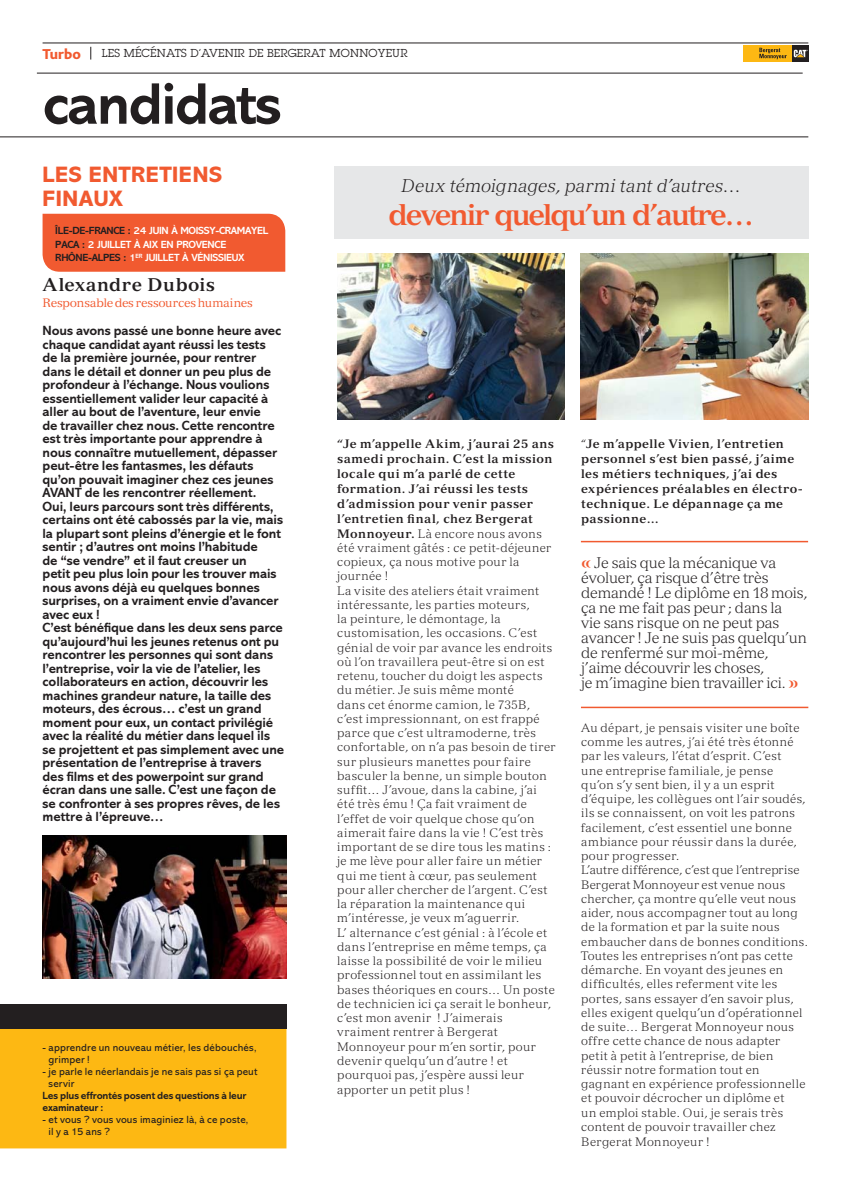
<style>
.page{position:relative;width:851px;height:1191px;background:#fff}
.page>*{position:absolute;margin:0;border:0;box-sizing:border-box;transform-origin:0 0}
.t1{font:700 59.1px "Abadi MT Std";letter-spacing:-.03em;color:#231f20}
.t2{font:700 28.95px "Versailles LT Std";letter-spacing:-.07em;color:#f15a30}
.t3{font:800 22.5px/24px "Abadi MT Std";letter-spacing:.025em;color:#f15a30}
.t4{font:italic 300 18px "Versailles LT Std";letter-spacing:.015em;color:#231f20}
.t5{font:700 18px "Versailles LT Std";letter-spacing:.02em;color:#231f20}
.t6{font:300 15px/15px "Versailles LT Std";letter-spacing:-.01em;color:#231f20}
.t7{font:800 15px "Bliss";color:#f15a30}
.t8{font:700 13.5px/13.5px "Abadi MT Std";letter-spacing:-.01em;color:#231f20}
.t9{font:300 12px/14.4px "Versailles LT Std";letter-spacing:.03em;color:#231f20}
.t10{font:700 12px/15px "Versailles LT Std";letter-spacing:.03em;color:#231f20}
.t11{font:12px "Versailles LT Std";letter-spacing:-.015em;color:#f15a30}
.t12{font:11.25px "Lubalin Graph Std";letter-spacing:.02em;color:#231f20}
.t13{font:10.5px/12px "Abadi MT Std";letter-spacing:.015em;color:#231f20}
.t14{font:700 10.5px/13.5px "Abadi MT Std";letter-spacing:-.03em;color:#fff}
.t15{font:700 10.5px/12px "Abadi MT Std";letter-spacing:-.02em;color:#231f20}
.s1{color:#231f20}
.s2{font-weight:700}
.s3{font-weight:300}
.s4{font-weight:900;color:#f15a30}
</style>
<div class="page">
<div style="left:0;top:1028px;width:286px;height:120px;background:#fdb813"></div>
<hr style="left:43px;top:43px;width:765px;height:1px;background:#231f20">
<hr style="left:0;top:137px;width:808px;height:1px;background:#231f20">
<hr style="left:37px;top:73px;width:765px;height:1px;background:#231f20">
<svg style="left:90px;top:47px;width:1px;height:13px"></svg>
<div style="left:743px;top:45px;width:65px;height:17px;background:#fdb813"></div>
<svg style="left:792px;top:45px;width:16px;height:17px"></svg>
<svg style="left:793px;top:50px;width:14px;height:7px"></svg>
<svg style="left:759px;top:48px;width:27px;height:11px"></svg>
<img style="left:43px;top:836px;width:243px;height:142px">
<div style="left:43px;top:214px;width:242px;height:58px;background:#f15a30"></div>
<div style="left:334px;top:166px;width:474px;height:73px;background:#e6e7e8"></div>
<div style="left:0;top:1004px;width:286px;height:24px;background:#231f20"></div>
<hr style="left:581px;top:541px;width:227px;height:1px;background:#f15a30">
<hr style="left:581px;top:707px;width:227px;height:1px;background:#f15a30">
<img style="left:337px;top:253px;width:227px;height:166px">
<img style="left:580px;top:253px;width:228px;height:166px">
<p class="t7" style="left:43px;top:46px;width:40px">Turbo</p>
<p class="t12" style="left:102px;top:49px;width:307px">LES MÉCÉNATS D’AVENIR DE BERGERAT MONNOYEUR</p>
<h1 class="t1" style="left:43px;top:81px;width:240px">candidats</h1>
<h3 class="t3" style="left:43px;top:162px;width:181px">LES ENTRETIENS<br>FINAUX</h3>
<p class="t14" style="left:55px;top:225px;width:215px"><span class="s1">ÎLE-DE-FRANCE :</span> 24 JUIN À MOISSY-CRAMAYEL<br><span class="s1">PACA :</span> 2 JUILLET À AIX EN PROVENCE<br><span class="s1">RHÔNE-ALPES :</span> 1<sup>ER</sup> JUILLET À VÉNISSIEUX</p>
<h3 class="t5" style="left:43px;top:278px;width:174px">Alexandre Dubois</h3>
<p class="t11" style="left:43px;top:298px;width:212px">Responsable des ressources humaines</p>
<p class="t8" style="left:43px;top:325px;width:243px">Nous avons passé une bonne heure avec chaque candidat ayant réussi les tests de la première journée, pour rentrer dans le détail et donner un peu plus de profondeur à l’échange. Nous voulions essentiellement valider leur capacité à aller au bout de l’aventure, leur envie<br>de travailler chez nous. Cette rencontre est très importante pour apprendre à nous connaître mutuellement, dépasser peut-être les fantasmes, les défauts qu’on pouvait imaginer chez ces jeunes AVANT de les rencontrer réellement.<br>Oui, leurs parcours sont très différents, certains ont été cabossés par la vie, mais la plupart sont pleins d’énergie et le font sentir ; d’autres ont moins l’habitude<br>de “se vendre” et il faut creuser un<br>petit peu plus loin pour les trouver mais nous avons déjà eu quelques bonnes surprises, on a vraiment envie d’avancer avec eux !<br>C’est bénéfique dans les deux sens parce qu’aujourd’hui les jeunes retenus ont pu rencontrer les personnes qui sont dans l’entreprise, voir la vie de l’atelier, les collaborateurs en action, découvrir les machines grandeur nature, la taille des moteurs, des écrous… c’est un grand moment pour eux, un contact privilégié avec la réalité du métier dans lequel ils se projettent et pas simplement avec une présentation de l’entreprise à travers des films et des powerpoint sur grand écran dans une salle. C’est une façon de se confronter à ses propres rêves, de les mettre à l’épreuve…</p>
<p class="t13" style="left:49px;top:1043px;width:209px;text-indent:-6px">- apprendre un nouveau métier, les débouchés, grimper !</p>
<p class="t13" style="left:49px;top:1067px;width:210px;text-indent:-6px">- je parle le néerlandais je ne sais pas si ça peut servir</p>
<p class="t15" style="left:43px;top:1091px;width:205px">Les plus effrontés posent des questions à leur examinateur :</p>
<p class="t13" style="left:49px;top:1115px;width:201px;text-indent:-6px">- et vous ? vous vous imaginiez là, à ce poste, il y a 15 ans ?</p>
<h3 class="t4" style="left:401px;top:179px;width:341px">Deux témoignages, parmi tant d’autres…</h3>
<h2 class="t2" style="left:388px;top:204px;width:367px">devenir quelqu’un d’autre…</h2>
<p class="t9" style="left:337px;top:437px;width:220px"><span class="s2">“Je m’appelle Akim, j’aurai 25 ans samedi prochain. C’est la mission locale qui m’a parlé de cette formation. J’ai réussi les tests d’admission pour venir passer l’entretien final, chez Bergerat Monnoyeur.</span> Là encore nous avons été vraiment gâtés : ce petit-déjeuner copieux, ça nous motive pour la journée !<br>La visite des ateliers était vraiment intéressante, les parties moteurs,<br>la peinture, le démontage, la customisation, les occasions. C’est génial de voir par avance les endroits où l’on travaillera peut-être si on est retenu, toucher du doigt les aspects du métier. Je suis même monté<br>dans cet énorme camion, le 735B, c’est impressionnant, on est frappé parce que c’est ultramoderne, très confortable, on n’a pas besoin de tirer sur plusieurs manettes pour faire basculer la benne, un simple bouton suffit… J’avoue, dans la cabine, j’ai été très ému ! Ça fait vraiment de l’effet de voir quelque chose qu’on aimerait faire dans la vie ! C’est très important de se dire tous les matins : je me lève pour aller faire un métier qui me tient à cœur, pas seulement pour aller chercher de l’argent. C’est la réparation la maintenance qui m’intéresse, je veux m’aguerrir.<br>L’ alternance c’est génial : à l’école et dans l’entreprise en même temps, ça laisse la possibilité de voir le milieu professionnel tout en assimilant les bases théoriques en cours… Un poste de technicien ici ça serait le bonheur, c’est mon avenir ! J’aimerais vraiment rentrer à Bergerat Monnoyeur pour m’en sortir, pour devenir quelqu’un d’autre ! et pourquoi pas, j’espère aussi leur apporter un petit plus !</p>
<p class="t10" style="left:581px;top:437px;width:223px"><span class="s3">“</span>Je m’appelle Vivien, l’entretien personnel s’est bien passé, j’aime les métiers techniques, j’ai des expériences préalables en électro&shy;technique. Le dépannage ça me passionne…</p>
<p class="t6" style="left:581px;top:556px;width:228px"><span class="s4">«</span> Je sais que la mécanique va évoluer, ça risque d’être très demandé ! Le diplôme en 18 mois, ça ne me fait pas peur ; dans la<br>vie sans risque on ne peut pas avancer ! Je ne suis pas quelqu’un de renfermé sur moi-même, j’aime découvrir les choses,<br>je m’imagine bien travailler ici. <span class="s4">»</span></p>
<p class="t9" style="left:581px;top:722px;width:228px">Au départ, je pensais visiter une boîte comme les autres, j’ai été très étonné par les valeurs, l’état d’esprit. C’est<br>une entreprise familiale, je pense qu’on s’y sent bien, il y a un esprit d’équipe, les collègues ont l’air soudés, ils se connaissent, on voit les patrons facilement, c’est essentiel une bonne ambiance pour réussir dans la durée, pour progresser.<br>L’autre différence, c’est que l’entreprise Bergerat Monnoyeur est venue nous chercher, ça montre qu’elle veut nous aider, nous accompagner tout au long de la formation et par la suite nous embaucher dans de bonnes conditions.<br>Toutes les entreprises n’ont pas cette démarche. En voyant des jeunes en difficultés, elles referment vite les portes, sans essayer d’en savoir plus, elles exigent quelqu’un d’opérationnel de suite… Bergerat Monnoyeur nous offre cette chance de nous adapter petit à petit à l’entreprise, de bien réussir notre formation tout en gagnant en expérience professionnelle et pouvoir décrocher un diplôme et<br>un emploi stable. Oui, je serais très content de pouvoir travailler chez Bergerat Monnoyeur !</p>
</div>
